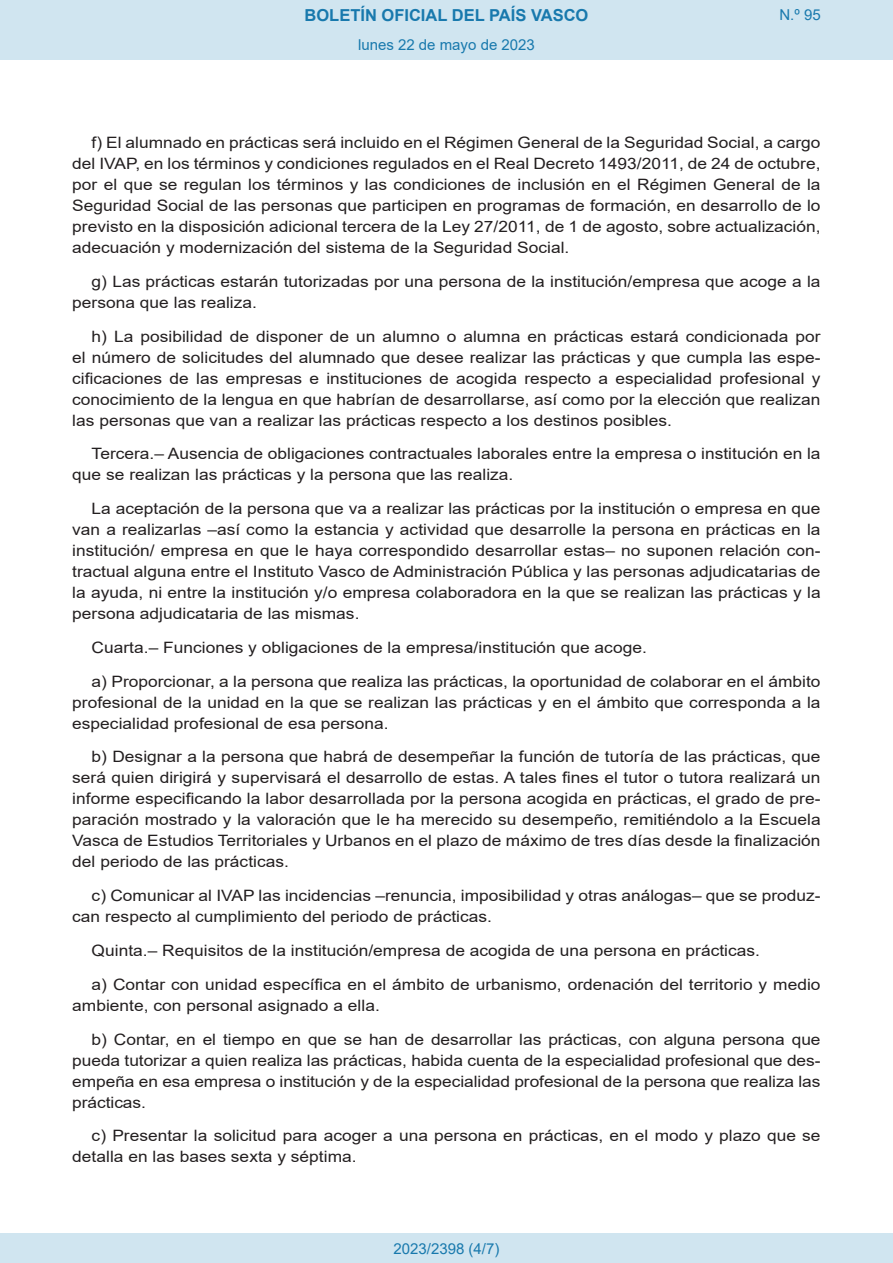
<style>
.page{position:relative;width:893px;height:1263px;background:#fff}
.page>*{position:absolute;margin:0;border:0;box-sizing:border-box;transform-origin:0 0}
.t1{font:700 16.5px "Arial";color:#1879ad}
.BOPVDetalle{font:15.6px/21px "Arial";color:#231f20;text-align:justify;scale:1.11 1}
.Paginacion_Centro{font:15px "Arial";color:#1879ad}
</style>
<div class="page">
<div style="left:0;top:0;width:893px;height:60px;background:#d0e5f0"></div>
<div style="left:0;top:1233px;width:893px;height:30px;background:#d0e5f0"></div>
<p class="t1" style="left:305px;top:3px;width:285px">BOLETÍN OFICIAL DEL PAÍS VASCO</p>
<p class="Paginacion_Centro" style="left:358px;top:35px;width:178px">lunes 22 de mayo de 2023</p>
<p class="Paginacion_Centro" style="left:779px;top:5px;width:43px">N.º 95</p>
<p class="BOPVDetalle" style="left:72px;top:132px;width:676px;text-indent:19px">f) El alumnado en prácticas será incluido en el Régimen General de la Seguridad Social, a cargo del IVAP, en los términos y condiciones regulados en el Real Decreto 1493/2011, de 24 de octubre, por el que se regulan los términos y las condiciones de inclusión en el Régimen General de la Seguridad Social de las personas que participen en programas de formación, en desarrollo de lo previsto en la disposición adicional tercera de la Ley 27/2011, de 1 de agosto, sobre actualización, adecuación y modernización del sistema de la Seguridad Social.</p>
<p class="BOPVDetalle" style="left:72px;top:271px;width:676px;text-indent:19px">g) Las prácticas estarán tutorizadas por una persona de la institución/empresa que acoge a la persona que las realiza.</p>
<p class="BOPVDetalle" style="left:72px;top:326px;width:676px;text-indent:19px">h) La posibilidad de disponer de un alumno o alumna en prácticas estará condicionada por el número de solicitudes del alumnado que desee realizar las prácticas y que cumpla las espe&shy;cificaciones de las empresas e instituciones de acogida respecto a especialidad profesional y conocimiento de la lengua en que habrían de desarrollarse, así como por la elección que realizan las personas que van a realizar las prácticas respecto a los destinos posibles.</p>
<p class="BOPVDetalle" style="left:72px;top:443px;width:676px;text-indent:19px">Tercera.– Ausencia de obligaciones contractuales laborales entre la empresa o institución en la que se realizan las prácticas y la persona que las realiza.</p>
<p class="BOPVDetalle" style="left:72px;top:498px;width:676px;text-indent:19px">La aceptación de la persona que va a realizar las prácticas por la institución o empresa en que van a realizarlas –así como la estancia y actividad que desarrolle la persona en prácticas en la institución/ empresa en que le haya correspondido desarrollar estas– no suponen relación con&shy;tractual alguna entre el Instituto Vasco de Administración Pública y las personas adjudicatarias de la ayuda, ni entre la institución y/o empresa colaboradora en la que se realizan las prácticas y la persona adjudicataria de las mismas.</p>
<p class="BOPVDetalle" style="left:92px;top:637px;width:502px">Cuarta.– Funciones y obligaciones de la empresa/institución que acoge.</p>
<p class="BOPVDetalle" style="left:72px;top:671px;width:676px;text-indent:19px">a) Proporcionar, a la persona que realiza las prácticas, la oportunidad de colaborar en el ámbito profesional de la unidad en la que se realizan las prácticas y en el ámbito que corresponda a la especialidad profesional de esa persona.</p>
<p class="BOPVDetalle" style="left:72px;top:746px;width:676px;text-indent:19px">b) Designar a la persona que habrá de desempeñar la función de tutoría de las prácticas, que será quien dirigirá y supervisará el desarrollo de estas. A tales fines el tutor o tutora realizará un informe especificando la labor desarrollada por la persona acogida en prácticas, el grado de pre&shy;paración mostrado y la valoración que le ha merecido su desempeño, remitiéndolo a la Escuela Vasca de Estudios Territoriales y Urbanos en el plazo de máximo de tres días desde la finalización del periodo de las prácticas.</p>
<p class="BOPVDetalle" style="left:72px;top:885px;width:676px;text-indent:19px">c) Comunicar al IVAP las incidencias –renuncia, imposibilidad y otras análogas– que se produz&shy;can respecto al cumplimiento del periodo de prácticas.</p>
<p class="BOPVDetalle" style="left:92px;top:940px;width:604px">Quinta.– Requisitos de la institución/empresa de acogida de una persona en prácticas.</p>
<p class="BOPVDetalle" style="left:72px;top:974px;width:676px;text-indent:19px">a) Contar con unidad específica en el ámbito de urbanismo, ordenación del territorio y medio ambiente, con personal asignado a ella.</p>
<p class="BOPVDetalle" style="left:72px;top:1028px;width:676px;text-indent:19px">b) Contar, en el tiempo en que se han de desarrollar las prácticas, con alguna persona que pueda tutorizar a quien realiza las prácticas, habida cuenta de la especialidad profesional que des&shy;empeña en esa empresa o institución y de la especialidad profesional de la persona que realiza las prácticas.</p>
<p class="BOPVDetalle" style="left:72px;top:1125px;width:676px;text-indent:19px">c) Presentar la solicitud para acoger a una persona en prácticas, en el modo y plazo que se detalla en las bases sexta y séptima.</p>
<p class="Paginacion_Centro" style="left:393px;top:1238px;width:107px">2023/2398 (4/7)</p>
</div>
